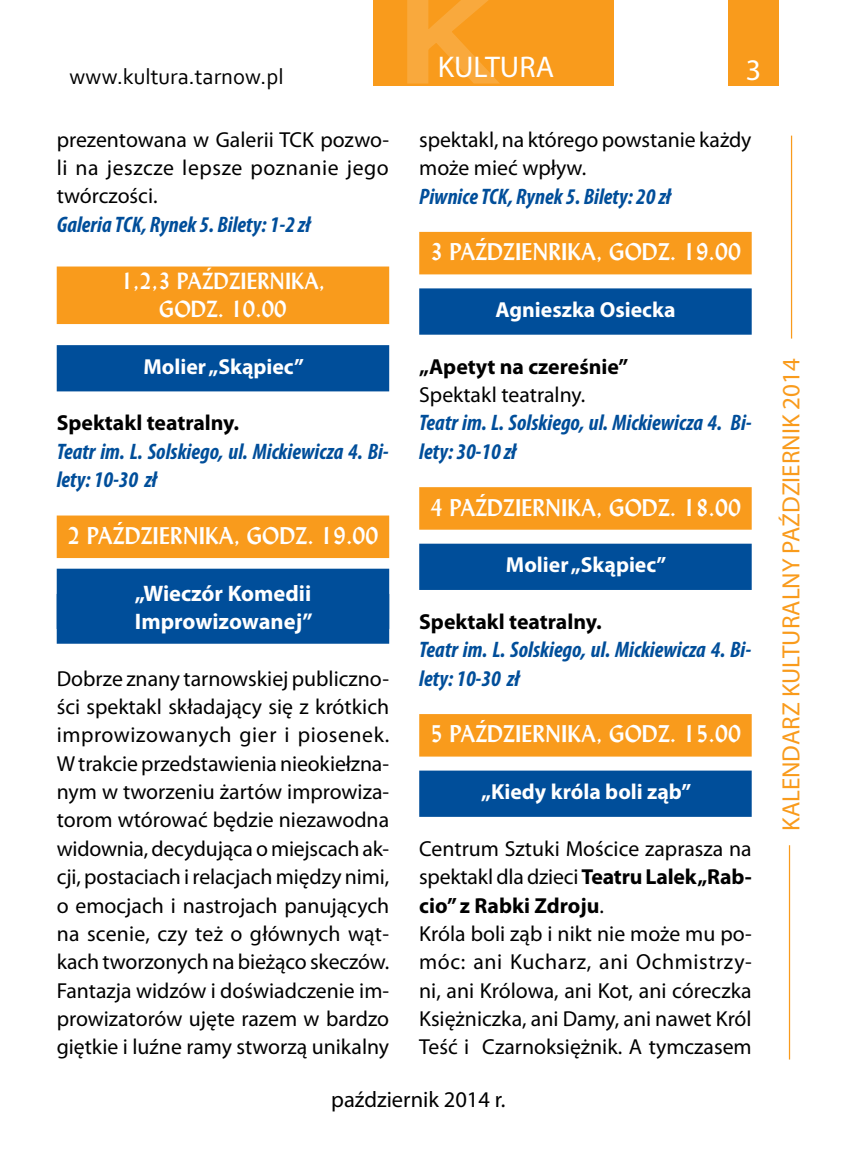
<style>
.page{position:relative;width:851px;height:1170px;background:#fff}
.page>*{position:absolute;margin:0;border:0;box-sizing:border-box;transform-origin:0 0}
.t1{font:30px "Myriad Pro";color:#fff}
.t2{font:25px "Myriad Pro";color:#f99b1c}
.t3{font:italic 700 condensed 22.5px/28.2px "Myriad Pro";color:#004e9a}
.t4{font:700 22.5px "Lydian PL";color:#fff}
.t5{font:700 22.5px/28.2px "Myriad Pro";color:#fff}
.t6{font:22.5px "Corbel";color:#000}
.t7{font:22.5px "Myriad Pro";color:#000}
.t8{font:21.75px/28.2px "Myriad Pro";color:#000;text-align:justify}
.t9{font:700 21.75px "Myriad Pro";color:#fff}
.t10{font:700 21.75px "Myriad Pro";color:#000}
.t11{font:700 21.75px/28.2px "Lydian PL";color:#fff;text-align:center}
.s1{font-weight:700}
</style>
<div class="page">
<div style="left:373px;top:0;width:241px;height:85px;background:#f99b1c"></div>
<svg style="left:404px;top:0;width:164px;height:86px"></svg>
<div style="left:728px;top:0;width:50px;height:85px;background:#f99b1c"></div>
<hr style="left:790px;top:136px;width:2px;height:202px;background:#f99b1c">
<hr style="left:788px;top:845px;width:2px;height:214px;background:#f99b1c">
<div style="left:57px;top:266px;width:332px;height:58px;background:#f99b1c"></div>
<div style="left:57px;top:345px;width:332px;height:46px;background:#004e9a"></div>
<div style="left:57px;top:515px;width:332px;height:43px;background:#f99b1c"></div>
<div style="left:57px;top:568px;width:332px;height:75px;background:#004e9a"></div>
<div style="left:419px;top:232px;width:332px;height:42px;background:#f99b1c"></div>
<div style="left:419px;top:288px;width:332px;height:46px;background:#004e9a"></div>
<div style="left:419px;top:487px;width:332px;height:42px;background:#f99b1c"></div>
<div style="left:419px;top:543px;width:332px;height:47px;background:#004e9a"></div>
<div style="left:419px;top:714px;width:332px;height:42px;background:#f99b1c"></div>
<div style="left:419px;top:770px;width:332px;height:46px;background:#004e9a"></div>
<p class="t6" style="left:70px;top:62px;width:215px">www.kultura.tarnow.pl</p>
<p class="t8" style="left:57px;top:125px;width:334px">prezentowana w Galerii TCK pozwo&shy;li na jeszcze lepsze poznanie jego twórczości.</p>
<p class="t3" style="left:57px;top:210px;width:255px">Galeria TCK, Rynek 5. Bilety: 1-2 zł</p>
<p class="t11" style="left:121px;top:266px;width:206px">1,2,3 PAŹDZIERNIKA,<br>GODZ. 10.00</p>
<p class="t9" style="left:143px;top:352px;width:162px">Molier „Skąpiec”</p>
<p class="t10" style="left:57px;top:409px;width:184px">Spektakl teatralny.</p>
<p class="t3" style="left:57px;top:436px;width:333px">Teatr im. L. Solskiego, ul. Mickiewicza 4. Bi&shy;lety: 10-30 zł</p>
<p class="t4" style="left:67px;top:521px;width:312px">2 PAŹDZIERNIKA, GODZ. 19.00</p>
<p class="t5" style="left:135px;top:578px;width:179px">„Wieczór Komedii<br>Improwizowanej”</p>
<p class="t8" style="left:57px;top:664px;width:334px">Dobrze znany tarnowskiej publiczno&shy;ści spektakl składający się z krótkich improwizowanych gier i piosenek.<br>W trakcie przedstawienia nieokiełzna&shy;nym w tworzeniu żartów improwiza&shy;torom wtórować będzie niezawodna widownia, decydująca o miejscach ak&shy;cji, postaciach i relacjach między nimi, o emocjach i nastrojach panujących na scenie, czy też o głównych wąt&shy;kach tworzonych na bieżąco skeczów.<br>Fantazja widzów i doświadczenie im&shy;prowizatorów ujęte razem w bardzo giętkie i luźne ramy stworzą unikalny</p>
<h1 class="t1" style="left:437px;top:48px;width:118px">KULTURA</h1>
<h1 class="t1" style="left:745px;top:51px;width:17px">3</h1>
<p class="t8" style="left:419px;top:125px;width:334px">spektakl, na którego powstanie każdy może mieć wpływ.</p>
<p class="t3" style="left:419px;top:181px;width:253px">Piwnice TCK, Rynek 5. Bilety: 20 zł</p>
<p class="t4" style="left:430px;top:237px;width:312px">3 PAŹDZIENRIKA, GODZ. 19.00</p>
<p class="t9" style="left:495px;top:295px;width:181px">Agnieszka Osiecka</p>
<p class="t10" style="left:419px;top:352px;width:210px">„Apetyt na czereśnie”</p>
<p class="t8" style="left:419px;top:380px;width:168px">Spektakl teatralny.</p>
<p class="t3" style="left:419px;top:408px;width:334px">Teatr im. L. Solskiego, ul. Mickiewicza 4. Bi&shy;lety: 30-10 zł</p>
<p class="t4" style="left:430px;top:492px;width:312px">4 PAŹDZIERNIKA, GODZ. 18.00</p>
<p class="t9" style="left:506px;top:550px;width:162px">Molier „Skąpiec”</p>
<p class="t10" style="left:419px;top:607px;width:184px">Spektakl teatralny.</p>
<p class="t3" style="left:419px;top:635px;width:333px">Teatr im. L. Solskiego, ul. Mickiewicza 4. Bi&shy;lety: 10-30 zł</p>
<p class="t4" style="left:430px;top:719px;width:312px">5 PAŹDZIERNIKA, GODZ. 15.00</p>
<p class="t9" style="left:481px;top:777px;width:211px">„Kiedy króla boli ząb”</p>
<p class="t8" style="left:419px;top:834px;width:334px;text-align:left">Centrum Sztuki Mościce zaprasza na spektakl dla dzieci <span class="s1">Teatru Lalek „Rab&shy;cio” z Rabki Zdroju</span>.<br>Króla boli ząb i nikt nie może mu po&shy;móc: ani Kucharz, ani Ochmistrzy&shy;ni, ani Królowa, ani Kot, ani córeczka Księżniczka, ani Damy, ani nawet Król Teść i Czarnoksiężnik. A tymczasem</p>
<p class="t7" style="left:331px;top:1085px;width:176px">październik 2014 r.</p>
<p class="t2" style="left:775px;top:831px;width:474px;rotate:-90deg">KALENDARZ KULTURALNY PAŹDZIERNIK 2014</p>
</div>
